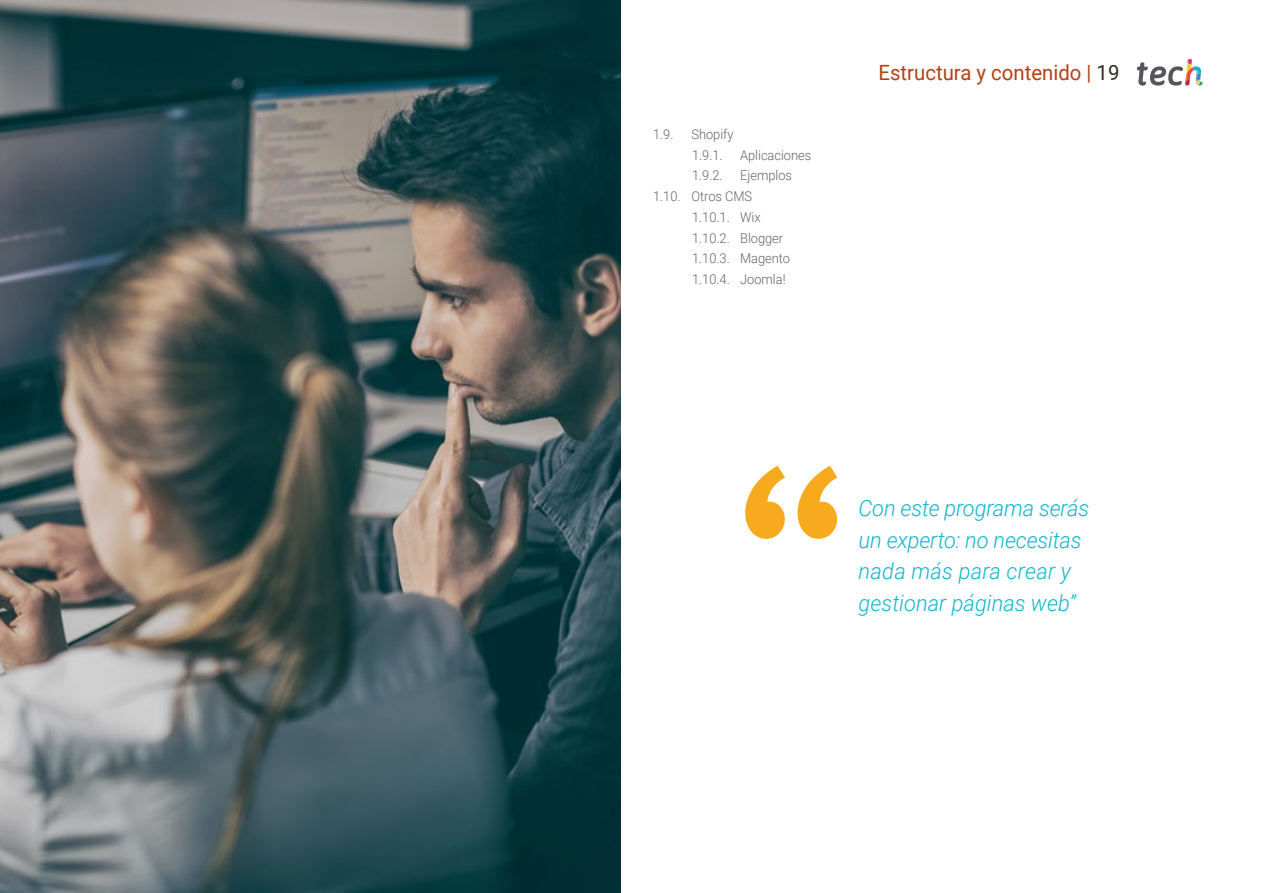
<style>
.page{position:relative;width:1263px;height:893px;background:#fff}
.page>*{position:absolute;margin:0;border:0;box-sizing:border-box;transform-origin:0 0}
.t1{font:italic 300 22.5px/31.5px "Roboto";letter-spacing:-.01em;color:#0fb6cf}
.t2{font:21px "Roboto";color:#b14217}
.t3{font:300 13.5px/20.7px "Roboto";color:#61646a;scale:.95 1}
.s1{color:#312e20}
</style>
<div class="page">
<img style="left:0;top:0;width:621px;height:893px">
<svg style="left:745px;top:466px;width:92px;height:73px"></svg>
<svg style="left:1137px;top:59px;width:65px;height:27px"></svg>
<p class="t3" style="left:653px;top:123px;width:23px">1.9.</p>
<p class="t3" style="left:691px;top:123px;width:46px">Shopify<br>1.9.1.</p>
<p class="t3" style="left:740px;top:144px;width:76px">Aplicaciones</p>
<p class="t3" style="left:692px;top:165px;width:34px">1.9.2.</p>
<p class="t3" style="left:740px;top:165px;width:56px">Ejemplos</p>
<p class="t3" style="left:653px;top:185px;width:106px">1.10. Otros CMS</p>
<p class="t3" style="left:692px;top:206px;width:74px">1.10.1. Wix</p>
<p class="t3" style="left:692px;top:227px;width:97px">1.10.2. Blogger</p>
<p class="t3" style="left:692px;top:248px;width:105px">1.10.3. Magento</p>
<p class="t3" style="left:692px;top:268px;width:100px">1.10.4. Joomla!</p>
<h2 class="t2" style="left:878px;top:57px;width:242px">Estructura y contenido | <span class="s1">19</span></h2>
<h1 class="t1" style="left:859px;top:492px;width:232px">Con este programa serás un experto: no necesitas nada más para crear y gestionar páginas web”</h1>
</div>
